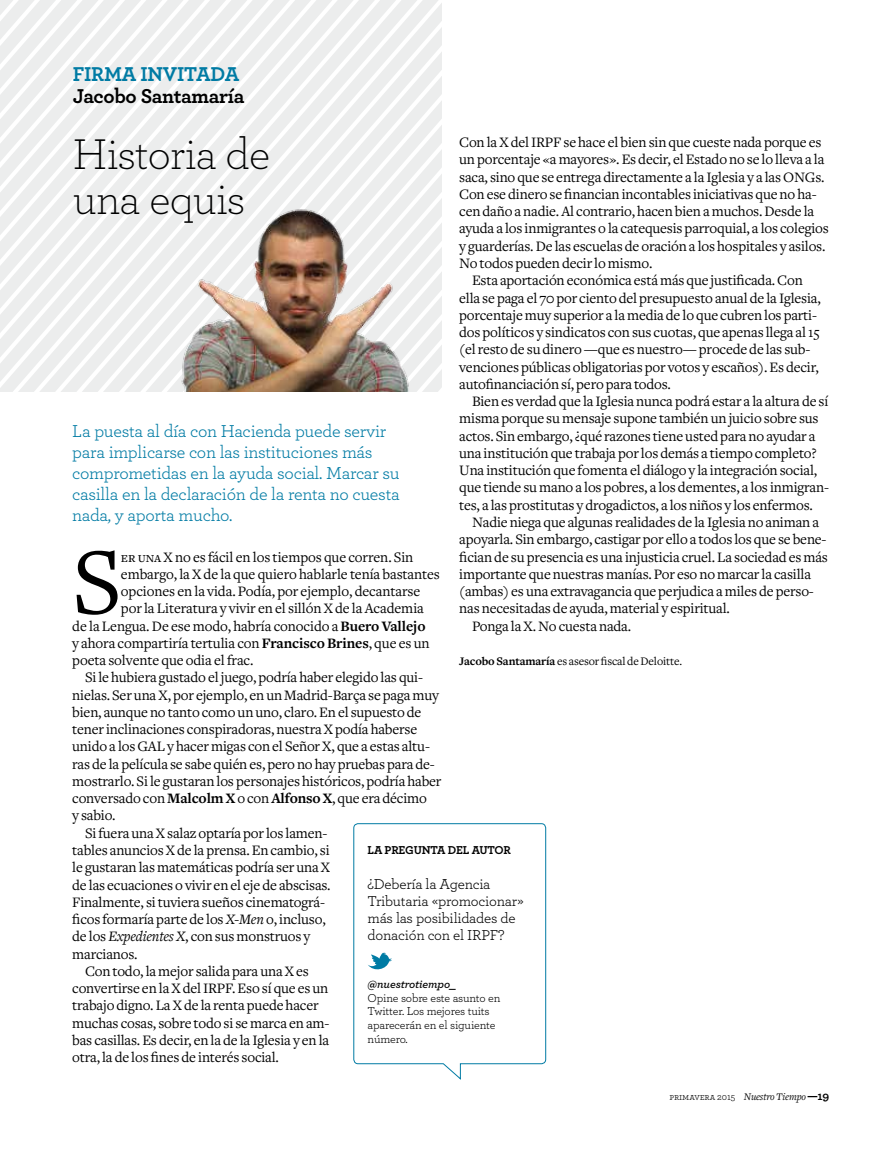
<style>
.page{position:relative;width:893px;height:1149px;background:#fff}
.page>*{position:absolute;margin:0;border:0;box-sizing:border-box;transform-origin:0 0}
.t1{font:97.8px "Freight Text";color:#000}
.t2{font:300 45px/45px "Archer";letter-spacing:-.015em;color:#000}
.t3{font:700 21px "Archer";letter-spacing:-.025em;color:#000}
.t4{font:700 21px "Archer";letter-spacing:-.01em;color:#007ba4}
.t5{font:18px/21px "Archer";letter-spacing:-.015em;color:#007ba4}
.t6{font:15px "Freight Text";letter-spacing:-.01em;color:#000}
.t7{font:15px/17.2px "Archer";letter-spacing:-.015em;color:#000}
.t8{font:12px/13.5px "Archer";letter-spacing:-.015em;color:#000}
.t9{font:12px "Freight Text";letter-spacing:-.01em;color:#000}
.t10{font:700 12px "Archer";letter-spacing:-.015em;color:#000}
.t11{font:italic 600 12px "Archer";letter-spacing:-.015em;color:#000}
.t12{font:italic 10.5px "Freight Text";letter-spacing:-.01em;color:#000}
.s1{font-weight:700}
.s2{font-family:"Freight Text Book SC"}
.s3{font-family:"Freight Text Bold SC"}
.s4{font-style:italic}
.s5{font-family:"Archer Book SC";font-style:normal;font-size:9.75px}
.s6{font-family:"Archer";font-style:normal;font-size:9.75px}
.s7{font-family:"Archer";font-weight:700;font-style:normal;font-size:12px}
</style>
<div class="page">
<svg style="left:1px;top:0;width:20px;height:392px"></svg>
<svg style="left:21px;top:0;width:21px;height:392px"></svg>
<svg style="left:42px;top:0;width:22px;height:392px"></svg>
<svg style="left:64px;top:0;width:21px;height:392px"></svg>
<svg style="left:85px;top:0;width:21px;height:392px"></svg>
<svg style="left:106px;top:0;width:21px;height:392px"></svg>
<svg style="left:127px;top:0;width:22px;height:392px"></svg>
<svg style="left:149px;top:0;width:21px;height:392px"></svg>
<svg style="left:170px;top:0;width:21px;height:190px"></svg>
<svg style="left:191px;top:0;width:21px;height:190px"></svg>
<svg style="left:212px;top:0;width:22px;height:190px"></svg>
<svg style="left:234px;top:0;width:21px;height:190px"></svg>
<svg style="left:255px;top:0;width:21px;height:190px"></svg>
<svg style="left:276px;top:0;width:22px;height:190px"></svg>
<svg style="left:298px;top:0;width:21px;height:190px"></svg>
<svg style="left:319px;top:0;width:21px;height:190px"></svg>
<svg style="left:340px;top:0;width:102px;height:392px"></svg>
<img style="left:150px;top:190px;width:276px;height:202px">
<svg style="left:353px;top:823px;width:193px;height:256px"></svg>
<img style="left:0;top:0;width:1px;height:1148px">
<h3 class="t4" style="left:73px;top:57px;width:168px">FIRMA INVITADA</h3>
<h3 class="t3" style="left:73px;top:80px;width:173px">JACOBO SANTAMARÍA</h3>
<h2 class="t2" style="left:73px;top:130px;width:199px">Historia de una equis</h2>
<p class="t6" style="left:459px;top:134px;width:364px">Con la X del IRPF se hace el bien sin que cueste nada porque es</p>
<p class="t6" style="left:459px;top:151px;width:367px">un porcentaje «a mayores». Es decir, el Estado no se lo lleva a la</p>
<p class="t6" style="left:459px;top:168px;width:367px">saca, sino que se entrega directamente a la Iglesia y a las ONGs.</p>
<p class="t6" style="left:459px;top:186px;width:359px">Con ese dinero se financian incontables iniciativas que no ha-</p>
<p class="t6" style="left:459px;top:203px;width:356px">cen daño a nadie. Al contrario, hacen bien a muchos. Desde la</p>
<p class="t6" style="left:459px;top:220px;width:371px">ayuda a los inmigrantes o la catequesis parroquial, a los colegios</p>
<p class="t6" style="left:459px;top:237px;width:368px">y guarderías. De las escuelas de oración a los hospitales y asilos.</p>
<p class="t6" style="left:459px;top:255px;width:195px">No todos pueden decir lo mismo.</p>
<p class="t6" style="left:472px;top:272px;width:332px">Esta aportación económica está más que justificada. Con</p>
<p class="t6" style="left:459px;top:289px;width:363px">ella se paga el 70 por ciento del presupuesto anual de la Iglesia,</p>
<p class="t6" style="left:459px;top:306px;width:359px">porcentaje muy superior a la media de lo que cubren los parti-</p>
<p class="t6" style="left:459px;top:324px;width:362px">dos políticos y sindicatos con sus cuotas, que apenas llega al 15</p>
<p class="t6" style="left:459px;top:341px;width:353px">(el resto de su dinero —que es nuestro— procede de las sub-</p>
<p class="t6" style="left:459px;top:358px;width:361px">venciones públicas obligatorias por votos y escaños). Es decir,</p>
<p class="t6" style="left:459px;top:375px;width:213px">autofinanciación sí, pero para todos.</p>
<p class="t6" style="left:472px;top:393px;width:358px">Bien es verdad que la Iglesia nunca podrá estar a la altura de sí</p>
<p class="t6" style="left:459px;top:410px;width:361px">misma porque su mensaje supone también un juicio sobre sus</p>
<p class="t6" style="left:459px;top:427px;width:358px">actos. Sin embargo, ¿qué razones tiene usted para no ayudar a</p>
<p class="t6" style="left:459px;top:444px;width:359px">una institución que trabaja por los demás a tiempo completo?</p>
<p class="t6" style="left:459px;top:462px;width:359px">Una institución que fomenta el diálogo y la integración social,</p>
<p class="t6" style="left:459px;top:479px;width:371px">que tiende su mano a los pobres, a los dementes, a los inmigran-</p>
<p class="t6" style="left:459px;top:496px;width:355px">tes, a las prostitutas y drogadictos, a los niños y los enfermos.</p>
<p class="t6" style="left:472px;top:513px;width:349px">Nadie niega que algunas realidades de la Iglesia no animan a</p>
<p class="t6" style="left:459px;top:531px;width:369px">apoyarla. Sin embargo, castigar por ello a todos los que se bene-</p>
<p class="t6" style="left:459px;top:548px;width:370px">fician de su presencia es una injusticia cruel. La sociedad es más</p>
<p class="t6" style="left:459px;top:565px;width:353px">importante que nuestras manías. Por eso no marcar la casilla</p>
<p class="t6" style="left:459px;top:582px;width:356px">(ambas) es una extravagancia que perjudica a miles de perso-</p>
<p class="t6" style="left:459px;top:600px;width:272px">nas necesitadas de ayuda, material y espiritual.</p>
<p class="t6" style="left:472px;top:617px;width:161px">Ponga la X. No cuesta nada.</p>
<p class="t9" style="left:459px;top:654px;width:224px"><span class="s1">Jacobo Santamaría</span> es asesor fiscal de Deloitte.</p>
<p class="t5" style="left:72px;top:419px;width:329px">La puesta al día con Hacienda puede servir para implicarse con las instituciones más comprometidas en la ayuda social. Marcar su casilla en la declaración de la renta no cuesta nada, y aporta mucho.</p>
<h1 class="t1" style="left:72px;top:527px;width:51px">S</h1>
<p class="t6" style="left:121px;top:548px;width:294px"><span class="s2">er una</span> X no es fácil en los tiempos que corren. Sin</p>
<p class="t6" style="left:121px;top:565px;width:320px">embargo, la X de la que quiero hablarle tenía bastantes</p>
<p class="t6" style="left:121px;top:582px;width:301px">opciones en la vida. Podía, por ejemplo, decantarse</p>
<p class="t6" style="left:121px;top:600px;width:304px">por la Literatura y vivir en el sillón X de la Academia</p>
<p class="t6" style="left:72px;top:617px;width:355px">de la Lengua. De ese modo, habría conocido a <span class="s1">Buero Vallejo</span></p>
<p class="t6" style="left:72px;top:634px;width:359px">y ahora compartiría tertulia con <span class="s1">Francisco Brines</span>, que es un</p>
<p class="t6" style="left:72px;top:651px;width:183px">poeta solvente que odia el frac.</p>
<p class="t6" style="left:85px;top:669px;width:339px">Si le hubiera gustado el juego, podría haber elegido las qui-</p>
<p class="t6" style="left:72px;top:686px;width:368px">nielas. Ser una X, por ejemplo, en un Madrid-Barça se paga muy</p>
<p class="t6" style="left:72px;top:703px;width:351px">bien, aunque no tanto como un uno, claro. En el supuesto de</p>
<p class="t6" style="left:72px;top:720px;width:346px">tener inclinaciones conspiradoras, nuestra X podía haberse</p>
<p class="t6" style="left:72px;top:738px;width:359px">unido a los GAL y hacer migas con el Señor X, que a estas altu-</p>
<p class="t6" style="left:72px;top:755px;width:364px">ras de la película se sabe quién es, pero no hay pruebas para de-</p>
<p class="t6" style="left:72px;top:772px;width:371px">mostrarlo. Si le gustaran los personajes históricos, podría haber</p>
<p class="t6" style="left:72px;top:789px;width:356px">conversado con <span class="s1">Malcolm</span> <span class="s3">X</span> o con <span class="s1">Alfonso X</span>, que era décimo</p>
<p class="t6" style="left:72px;top:807px;width:45px">y sabio.</p>
<p class="t6" style="left:85px;top:824px;width:244px">Si fuera una X salaz optaría por los lamen-</p>
<p class="t6" style="left:72px;top:841px;width:259px">tables anuncios X de la prensa. En cambio, si</p>
<p class="t6" style="left:72px;top:858px;width:259px">le gustaran las matemáticas podría ser una X</p>
<p class="t6" style="left:72px;top:876px;width:260px">de las ecuaciones o vivir en el eje de abscisas.</p>
<p class="t6" style="left:72px;top:893px;width:254px">Finalmente, si tuviera sueños cinematográ-</p>
<p class="t6" style="left:72px;top:910px;width:255px">ficos formaría parte de los <span class="s4">X-Men</span> o, incluso,</p>
<p class="t6" style="left:72px;top:927px;width:240px">de los <span class="s4">Expedientes X</span>, con sus monstruos y</p>
<p class="t6" style="left:72px;top:945px;width:67px">marcianos.</p>
<p class="t6" style="left:85px;top:962px;width:225px">Con todo, la mejor salida para una X es</p>
<p class="t6" style="left:72px;top:979px;width:258px">convertirse en la X del IRPF. Eso sí que es un</p>
<p class="t6" style="left:72px;top:996px;width:248px">trabajo digno. La <span class="s2">X</span> de la renta puede hacer</p>
<p class="t6" style="left:72px;top:1014px;width:259px">muchas cosas, sobre todo si se marca en am-</p>
<p class="t6" style="left:72px;top:1031px;width:258px">bas casillas. Es decir, en la de la Iglesia y en la</p>
<p class="t6" style="left:72px;top:1048px;width:208px">otra, la de los fines de interés social.</p>
<p class="t10" style="left:368px;top:840px;width:143px">LA PREGUNTA DEL AUTOR</p>
<p class="t7" style="left:368px;top:874px;width:158px">¿Debería la Agencia<br>Tributaria «promocionar» más las posibilidades de donación con el IRPF?</p>
<p class="t11" style="left:368px;top:975px;width:90px">@nuestrotiempo_</p>
<p class="t8" style="left:368px;top:990px;width:134px">Opine sobre este asunto en<br>Twitter. Los mejores tuits aparecerán en el siguiente número.</p>
<p class="t12" style="left:669px;top:1090px;width:161px"><span class="s5">primavera</span> <span class="s6">2015</span> Nuestro Tiempo <span class="s7">—19</span></p>
</div>
